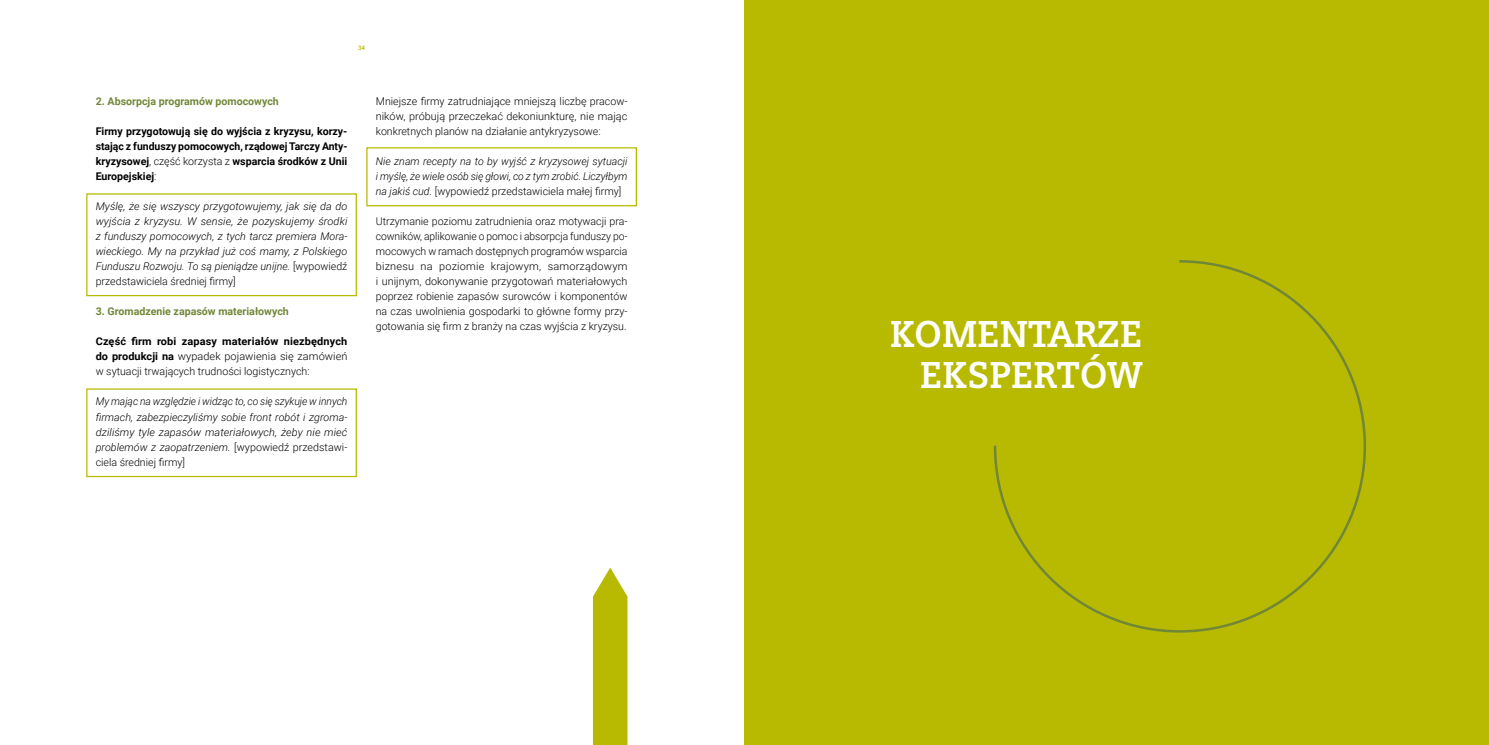
<style>
.page{position:relative;width:1489px;height:745px;background:#fff}
.page>*{position:absolute;margin:0;border:0;box-sizing:border-box;transform-origin:0 0}
.t1{font:700 37.5px/41.2px "Siemens Slab";color:#fff;text-align:right}
.t2{font:300 10.62px/15px "Roboto";color:#000;text-align:justify}
.t3{font:italic 300 10.62px/15px "Roboto";color:#000;text-align:justify}
.t4{font:700 10.62px/15px "Roboto";color:#000;text-align:justify}
.t5{font:700 10.62px "Roboto";color:#718737}
.t6{font:500 6.25px "Roboto";color:#b7ba00}
.s1{font-weight:300}
.s2{font-style:normal}
.s3{font-weight:700}
</style>
<div class="page">
<div style="left:744px;top:0;width:744px;height:744px;background:#b7ba00"></div>
<svg style="left:993px;top:260px;width:373px;height:372px"></svg>
<div style="left:366px;top:147px;width:271px;height:59px;border:1px solid #b7ba00"></div>
<div style="left:86px;top:193px;width:271px;height:103px;border:1px solid #b7ba00"></div>
<div style="left:86px;top:388px;width:271px;height:89px;border:1px solid #b7ba00"></div>
<svg style="left:593px;top:567px;width:34px;height:177px;background:#bdbf15"></svg>
<p class="t6" style="left:358px;top:43px;width:9px">34</p>
<p class="t5" style="left:96px;top:94px;width:185px">2. Absorpcja programów pomocowych</p>
<p class="t4" style="left:96px;top:123px;width:253px">Firmy przygotowują się do wyjścia z kryzysu, korzy&shy;stając z funduszy pomocowych, rządowej Tarczy Anty&shy;kryzysowej<span class="s1">, część korzysta z</span> wsparcia środków z Unii Europejskiej<span class="s1">:</span></p>
<p class="t3" style="left:96px;top:198px;width:253px">Myślę, że się wszyscy przygotowujemy, jak się da do wyjścia z kryzysu. W sensie, że pozyskujemy środki z funduszy pomocowych, z tych tarcz premiera Mora&shy;wieckiego. My na przykład już coś mamy, z Polskiego Funduszu Rozwoju. To są pieniądze unijne. <span class="s2">[wypowiedź przedstawiciela średniej firmy]</span></p>
<p class="t5" style="left:96px;top:304px;width:195px">3. Gromadzenie zapasów materiałowych</p>
<p class="t2" style="left:96px;top:333px;width:253px"><span class="s3">Część firm robi zapasy materiałów niezbędnych do produkcji na</span> wypadek pojawienia się zamówień w sytuacji trwających trudności logistycznych:</p>
<p class="t3" style="left:96px;top:393px;width:253px">My mając na względzie i widząc to, co się szykuje w innych firmach, zabezpieczyliśmy sobie front robót i zgroma&shy;dziliśmy tyle zapasów materiałowych, żeby nie mieć problemów z zaopatrzeniem. <span class="s2">[wypowiedź przedstawi&shy;ciela średniej firmy]</span></p>
<p class="t2" style="left:376px;top:93px;width:253px">Mniejsze firmy zatrudniające mniejszą liczbę pracow&shy;ników, próbują przeczekać dekoniunkturę, nie mając konkretnych planów na działanie antykryzysowe:</p>
<p class="t3" style="left:376px;top:153px;width:253px">Nie znam recepty na to by wyjść z kryzysowej sytuacji i myślę, że wiele osób się głowi, co z tym zrobić. Liczyłbym na jakiś cud. <span class="s2">[wypowiedź przedstawiciela małej firmy]</span></p>
<p class="t2" style="left:376px;top:213px;width:253px">Utrzymanie poziomu zatrudnienia oraz motywacji pra&shy;cowników, aplikowanie o pomoc i absorpcja funduszy po&shy;mocowych w ramach dostępnych programów wsparcia biznesu na poziomie krajowym, samorządowym i unijnym, dokonywanie przygotowań materiałowych poprzez robienie zapasów surowców i komponentów na czas uwolnienia gospodarki to główne formy przy&shy;gotowania się firm z branży na czas wyjścia z kryzysu.</p>
<h1 class="t1" style="left:890px;top:312px;width:254px">KOMENTARZE<br>EKSPERTÓW</h1>
</div>
